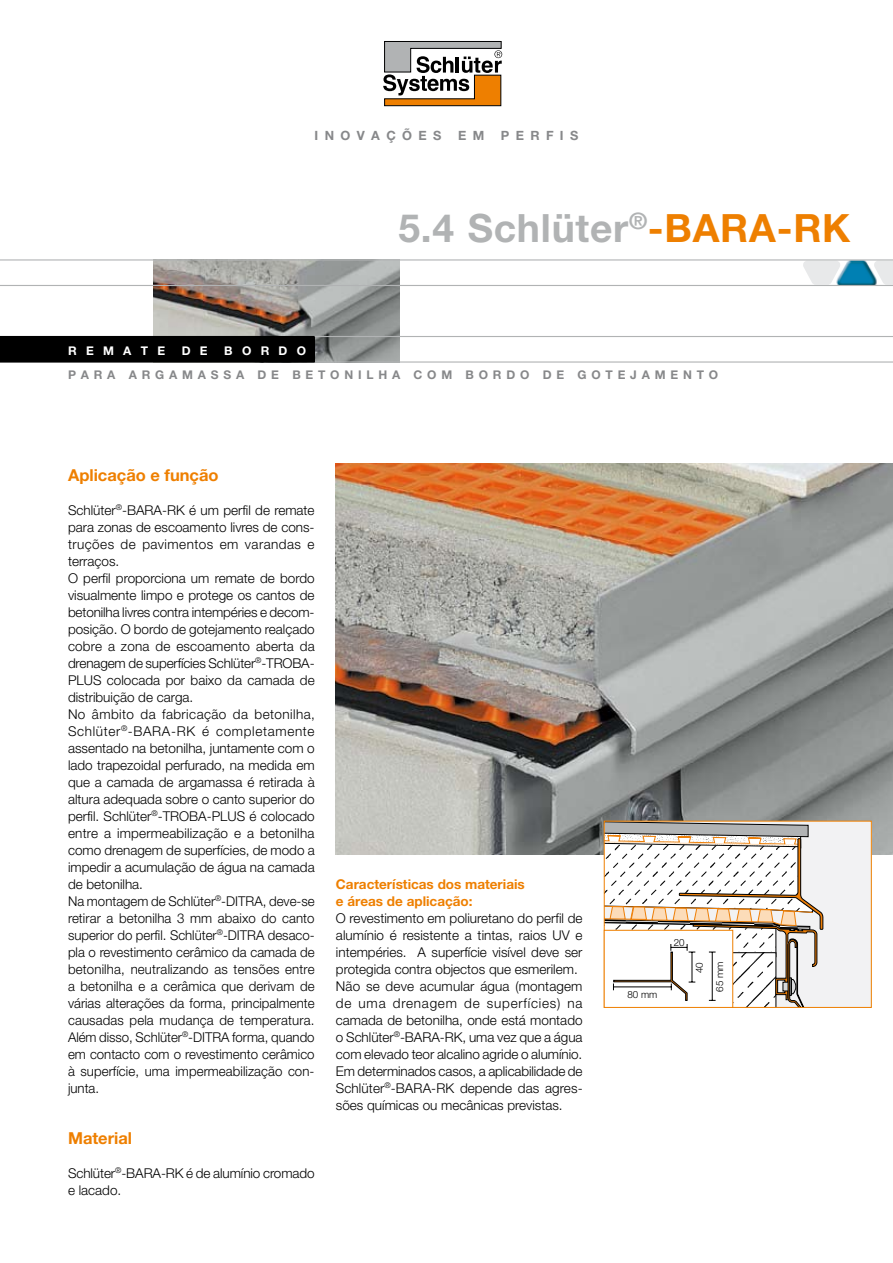
<style>
.page{position:relative;width:893px;height:1263px;background:#fff}
.page>*{position:absolute;margin:0;border:0;box-sizing:border-box;transform-origin:0 0}
.t1{font:700 39px "Helvetica Neue LT Pro";letter-spacing:.02em;color:#b1b3b4}
.t2{font:700 16.5px "Helvetica Neue LT Pro";color:#ee7f00}
.t3{font:300 13.5px/17px "Helvetica Neue LT Pro";color:#000}
.t4{font:700 13.5px/17px "Helvetica Neue LT Pro";color:#ee7f00}
.t5{font:700 12.75px "Helvetica Neue LT Pro";letter-spacing:.5em;color:#87888a}
.t6{font:700 12px "Helvetica Neue LT Pro";letter-spacing:.4em;color:#87888a}
.t7{font:700 12px "Helvetica Neue LT Pro";color:#fff}
.t8{font:300 9.9px "Helvetica Neue LT Pro";color:#000}
.t9{font:300 9.75px/20.5px "Helvetica Neue LT Pro";color:#000;text-align:right}
.s1{color:#ee7f00}
</style>
<div class="page">
<svg style="left:383px;top:41px;width:119px;height:65px"></svg>
<img style="left:153px;top:260px;width:247px;height:101px">
<img style="left:830px;top:260px;width:52px;height:25px">
<svg style="left:803px;top:261px;width:37px;height:24px"></svg>
<svg style="left:874px;top:261px;width:19px;height:24px"></svg>
<hr style="left:0;top:285px;width:893px;height:1px;background:#b1b3b4">
<hr style="left:0;top:259px;width:893px;height:1px;background:#b1b3b4">
<hr style="left:315px;top:361px;width:578px;height:2px;background:#b1b3b4">
<div style="left:0;top:336px;width:315px;height:27px;background:#000"></div>
<img style="left:336px;top:463px;width:557px;height:392px">
<hr style="left:315px;top:336px;width:578px;height:1px;background:#b1b3b4">
<svg style="left:604px;top:821px;width:267px;height:186px"></svg>
<div style="left:604px;top:930px;width:129px;height:78px;border:1px solid #ee7f00"></div>
<p class="t5" style="left:315px;top:127px;width:128px">INOVAÇÕES</p>
<p class="t5" style="left:458px;top:127px;width:28px">E M</p>
<p class="t5" style="left:501px;top:127px;width:79px">PERFIS</p>
<h1 class="t1" style="left:398px;top:204px;width:454px">5.4 Schlüter<sup>®</sup><span class="s1">-BARA-RK</span></h1>
<p class="t7" style="left:68px;top:343px;width:99px">R E M A T E</p>
<p class="t7" style="left:182px;top:343px;width:27px">D E</p>
<p class="t7" style="left:224px;top:343px;width:83px">B O R D O</p>
<p class="t6" style="left:68px;top:368px;width:652px">PARA ARGAMASSA DE BETONILHA COM BORDO DE GOTEJAMENTO</p>
<p class="t2" style="left:68px;top:464px;width:152px">Aplicação e função</p>
<p class="t3" style="left:68px;top:501px;width:248px">Schlüter<sup>®</sup>-BARA-RK é um perfil de remate para zonas de escoamento livres de cons&shy;truções de pavimentos em varandas e terraços.<br>O perfil proporciona um remate de bordo visualmente limpo e protege os cantos de betonilha livres contra intempéries e decom&shy;posição. O bordo de gotejamento realçado cobre a zona de escoamento aberta da drenagem de superfícies Schlüter<sup>®</sup>-TROBA-PLUS colocada por baixo da camada de distribuição de carga.<br>No âmbito da fabricação da betonilha, Schlüter<sup>®</sup>-BARA-RK é completamente assentado na betonilha, juntamente com o lado trapezoidal perfurado, na medida em que a camada de argamassa é retirada à altura adequada sobre o canto superior do perfil. Schlüter<sup>®</sup>-TROBA-PLUS é colocado entre a impermeabilização e a betonilha como drenagem de superfícies, de modo a impedir a acumulação de água na camada de betonilha.<br>Na montagem de Schlüter<sup>®</sup>-DITRA, deve-se retirar a betonilha 3 mm abaixo do canto superior do perfil. Schlüter<sup>®</sup>-DITRA desaco&shy;pla o revestimento cerâmico da camada de betonilha, neutralizando as tensões entre a betonilha e a cerâmica que derivam de várias alterações da forma, principalmente causadas pela mudança de temperatura.<br>Além disso, Schlüter<sup>®</sup>-DITRA forma, quando em contacto com o revestimento cerâmico à superfície, uma impermeabilização con&shy;junta.</p>
<p class="t2" style="left:68px;top:1128px;width:66px">Material</p>
<p class="t3" style="left:68px;top:1164px;width:248px">Schlüter<sup>®</sup>-BARA-RK é de alumínio cromado e lacado.</p>
<p class="t4" style="left:336px;top:875px;width:190px">Características dos materiais e áreas de aplicação:</p>
<p class="t3" style="left:336px;top:909px;width:248px">O revestimento em poliuretano do perfil de alumínio é resistente a tintas, raios UV e intempéries. A superfície visível deve ser protegida contra objectos que esmerilem.<br>Não se deve acumular água (montagem de uma drenagem de superfícies) na camada de betonilha, onde está montado o Schlüter<sup>®</sup>-BARA-RK, uma vez que a água com elevado teor alcalino agride o alumínio.<br>Em determinados casos, a aplicabilidade de Schlüter<sup>®</sup>-BARA-RK depende das agres&shy;sões químicas ou mecânicas previstas.</p>
<p class="t8" style="left:627px;top:989px;width:31px">80 mm</p>
<p class="t8" style="left:674px;top:936px;width:12px">20</p>
<p class="t9" style="left:689px;top:991px;width:32px;rotate:-90deg">40<br>65 mm</p>
</div>
